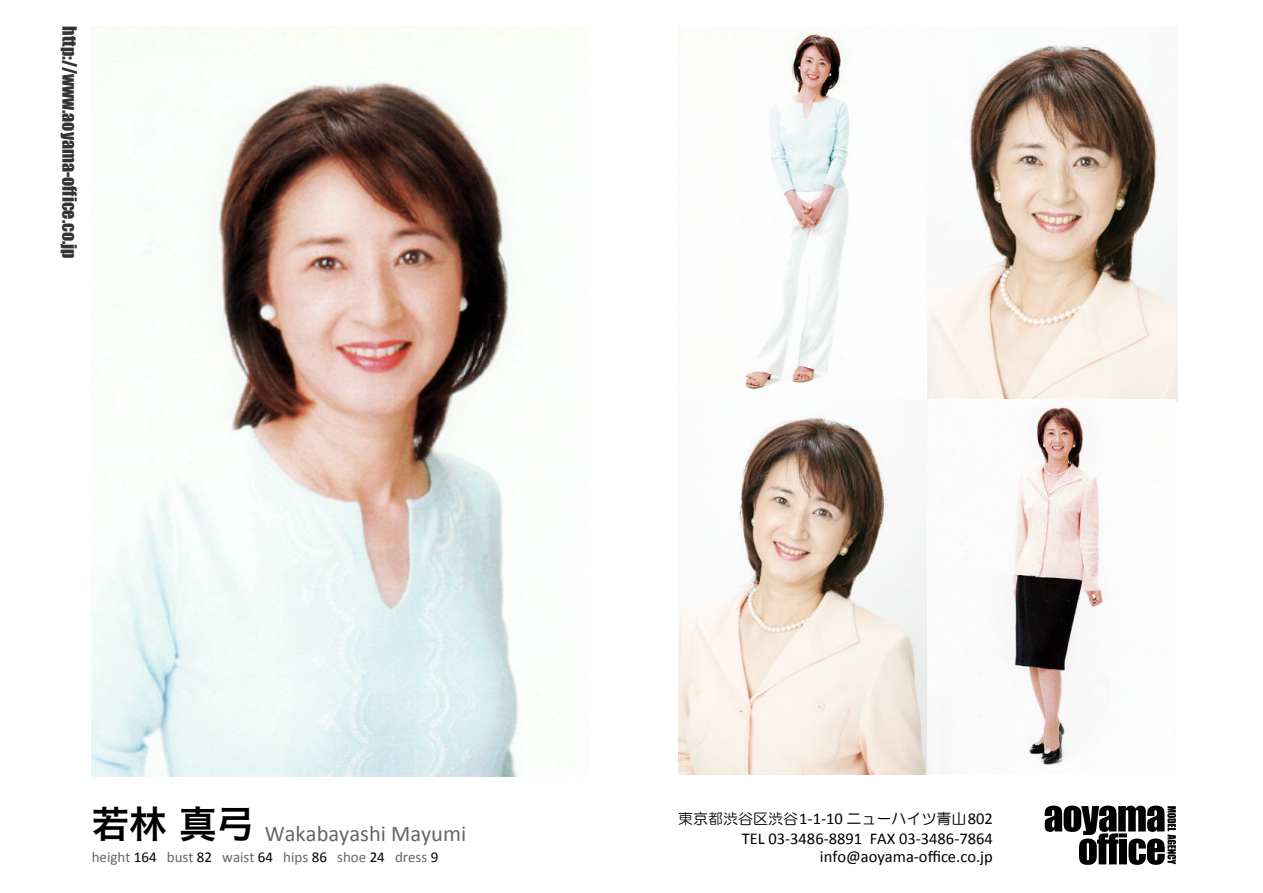
<style>
.page{position:relative;width:1263px;height:893px;background:#fff}
.page>*{position:absolute;margin:0;border:0;box-sizing:border-box;transform-origin:0 0}
.t1{font:22.5px "Calibri";color:#666}
.t2{font:18px "Impact";color:#333}
.t3{font:16.5px/18px "Calibri";color:#000;text-align:right}
.t4{font:15px "Calibri";color:#666}
.t5{font:15px "HG Maru Gothic MPRO";color:#000}
.s1{font-family:"Hira Kaku Pro W6";font-size:37.5px;color:#000}
.s2{color:#000}
.s3{font-family:"Calibri";font-size:16.5px}
</style>
<div class="page">
<svg style="left:1045px;top:806px;width:131px;height:59px"></svg>
<img style="left:92px;top:26px;width:494px;height:750px">
<img style="left:678px;top:29px;width:499px;height:745px">
<p class="t2" style="left:84px;top:26px;width:234px;rotate:90deg">http://www.aoyama-office.co.jp</p>
<h1 class="t1" style="left:92px;top:820px;width:376px"><span class="s1">若林 真弓</span> Wakabayashi Mayumi</h1>
<p class="t4" style="left:92px;top:848px;width:348px">height <span class="s2">164</span> bust <span class="s2">82</span> waist <span class="s2">64</span> hips <span class="s2">86</span> shoe <span class="s2">24</span> dress <span class="s2">9</span></p>
<p class="t5" style="left:678px;top:811px;width:316px">東京都渋谷区渋谷<span class="s3">1-1-10</span> ニューハイツ青山<span class="s3">802</span></p>
<p class="t3" style="left:742px;top:829px;width:253px">TEL 03-3486-8891 FAX 03-3486-7864 info@aoyama-office.co.jp</p>
</div>
